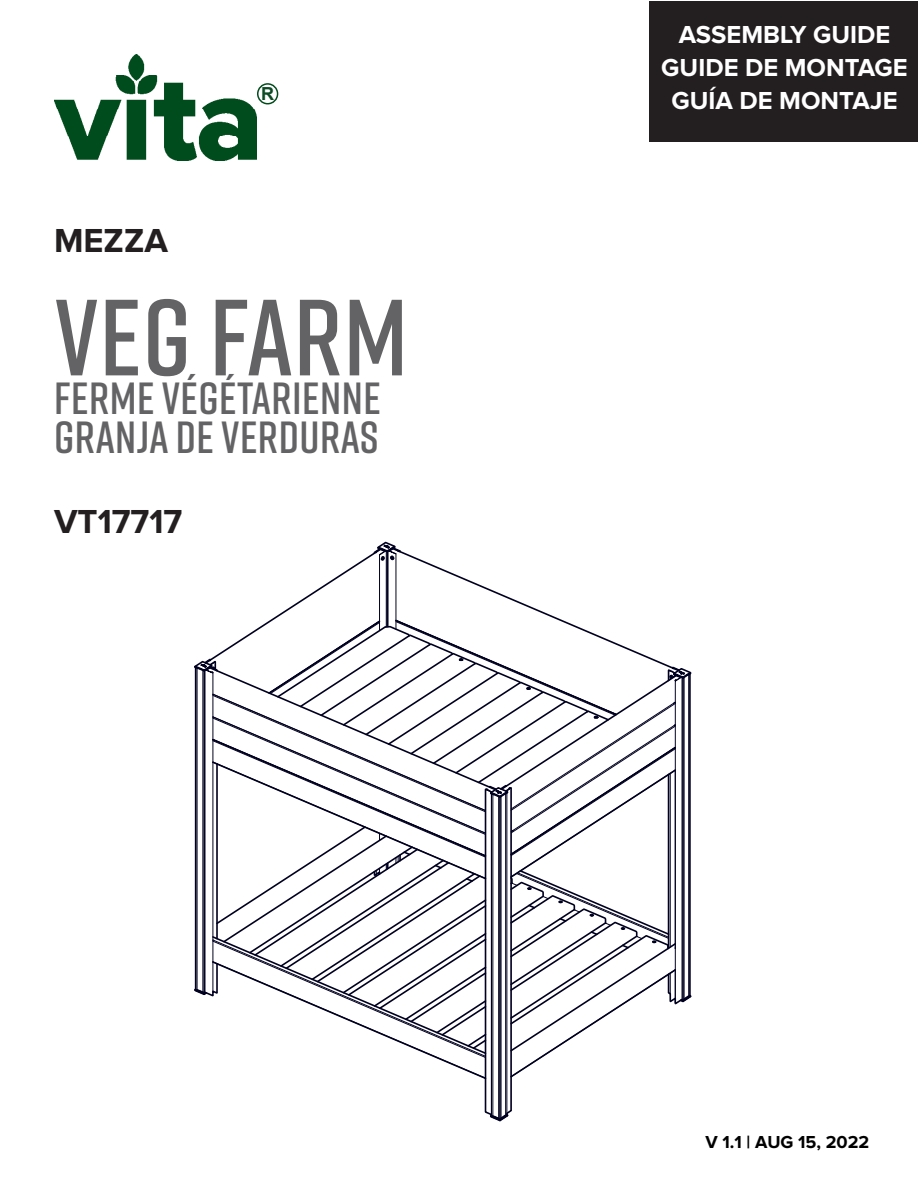
<style>
.page{position:relative;width:918px;height:1188px;background:#fff}
.page>*{position:absolute;margin:0;border:0;box-sizing:border-box;transform-origin:0 0}
.Jumbo_Heading{font:600 108px "Rift";letter-spacing:.01em;color:#636366}
.Jumbo_Heading-2{font:600 45px "Rift";letter-spacing:.01em;color:#636366}
.Large_Heading{font:700 34.5px "Proxima Nova";color:#231f20}
.Large_Heading-2{font:700 25.5px "Proxima Nova";color:#fff}
.Small_Heading{font:700 18px "Proxima Nova";color:#000}
.t1{font:700 18px "Arial";color:#0c4c25}
</style>
<div class="page">
<svg style="left:194px;top:541px;width:498px;height:581px"></svg>
<div style="left:650px;top:2px;width:268px;height:140px;background:#231f20"></div>
<img style="left:54px;top:54px;width:203px;height:107px">
<div style="left:257px;top:83px;width:21px;height:21px;border:2px solid #004c1c;border-radius:50%"></div>
<p class="Large_Heading" style="left:54px;top:225px;width:116px">MEZZA</p>
<p class="t1" style="left:261px;top:81px;width:14px">R</p>
<p class="Jumbo_Heading" style="left:55px;top:261px;width:355px">VEG FARM</p>
<p class="Jumbo_Heading-2" style="left:54px;top:367px;width:328px">FERME VÉGÉTARIENNE</p>
<p class="Jumbo_Heading-2" style="left:54px;top:406px;width:326px">GRANJA DE VERDURAS</p>
<p class="Large_Heading" style="left:54px;top:506px;width:130px">VT17717</p>
<p class="Large_Heading-2" style="left:679px;top:23px;width:213px">ASSEMBLY GUIDE</p>
<p class="Large_Heading-2" style="left:661px;top:56px;width:248px">GUIDE DE MONTAGE</p>
<p class="Large_Heading-2" style="left:671px;top:89px;width:228px">GUÍA DE MONTAJE</p>
<p class="Small_Heading" style="left:706px;top:1134px;width:165px">V 1.1 | AUG 15, 2022</p>
</div>
